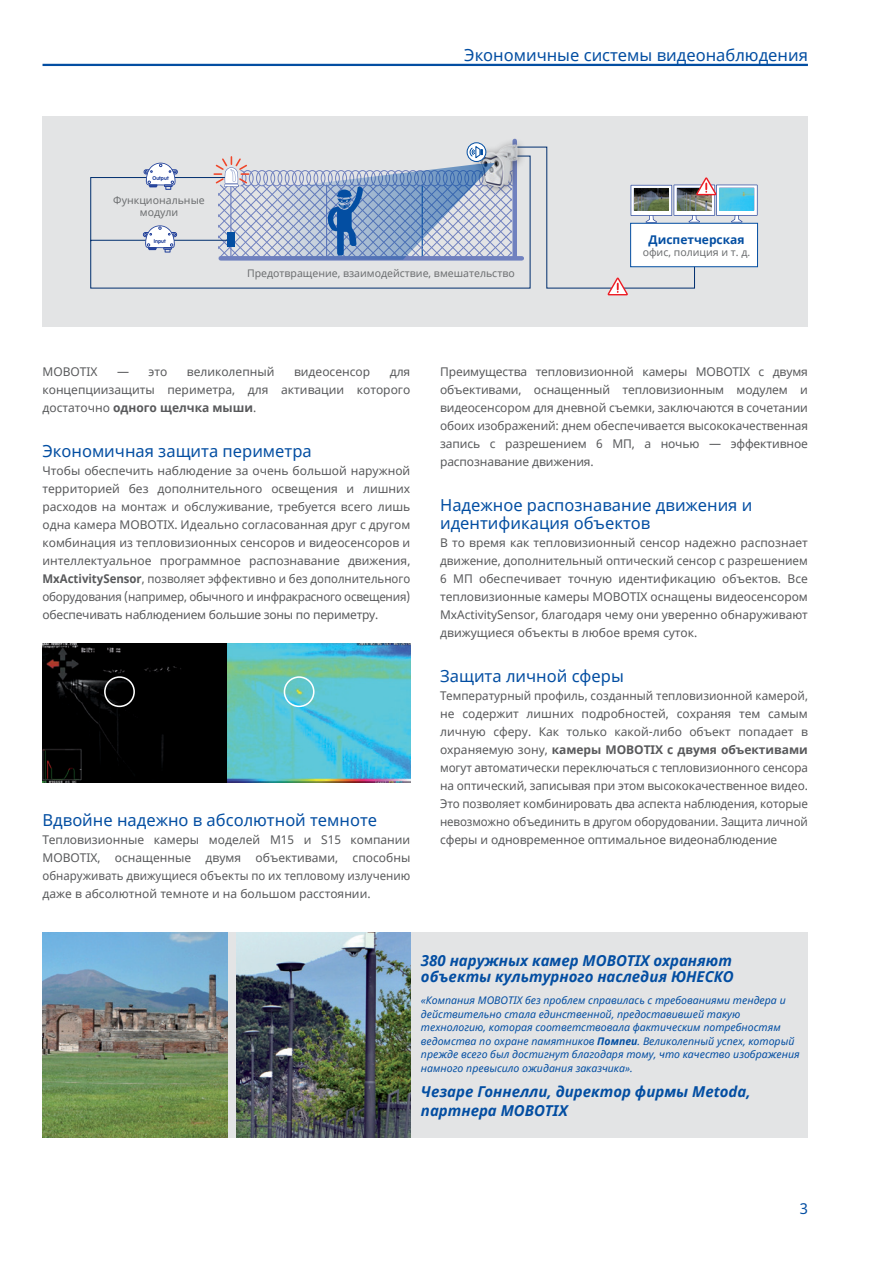
<style>
.page{position:relative;width:893px;height:1263px;background:#fff}
.page>*{position:absolute;margin:0;border:0;box-sizing:border-box;transform-origin:0 0}
.t1{font:16.5px/18px "Noto Sans";color:#034ea2}
.t2{font:italic 700 15px/16.5px "Noto Sans";color:#034ea2}
.t3{font:15px "Noto Sans";color:#034ea2}
.t4{font:12px/18px "Noto Sans";letter-spacing:-.005em;color:#58595b;text-align:justify}
.t5{font:700 12px "Noto Sans";color:#034ea2}
.t6{font:italic 10.5px/13.5px "Noto Sans";color:#034ea2}
.t7{font:10.5px/12px "Noto Sans";color:#6d6f71;text-align:center}
.t8{font:700 5.4px "VAG Rounded LT Pro";color:#21409a}
.s1{font-weight:700}
</style>
<div class="page">
<hr style="left:43px;top:64px;width:765px;height:2px;background:#034ea2">
<img style="left:43px;top:644px;width:367px;height:138px">
<div style="left:284px;top:676px;width:31px;height:31px;border:2px solid #fff;border-radius:50%"></div>
<div style="left:104px;top:676px;width:31px;height:31px;border:2px solid #fff;border-radius:50%"></div>
<div style="left:43px;top:116px;width:765px;height:210px;background:#e3e4e5"></div>
<div style="left:470px;top:138px;width:57px;height:58px;background:#231f20;opacity:.5"></div>
<img style="left:482px;top:143px;width:36px;height:2px">
<div style="left:467px;top:142px;width:19px;height:20px;border:1px solid #034ea2;border-radius:50%"></div>
<svg style="left:90px;top:145px;width:668px;height:150px"></svg>
<div style="left:43px;top:932px;width:765px;height:205px;background:#e3e4e5"></div>
<img style="left:43px;top:932px;width:184px;height:205px">
<img style="left:237px;top:932px;width:173px;height:205px">
<h1 class="t1" style="left:464px;top:47px;width:345px">Экономичные системы видеонаблюдения</h1>
<p class="t8" style="left:152px;top:175px;width:18px">Output</p>
<p class="t7" style="left:113px;top:194px;width:93px">Функциональные модули</p>
<p class="t8" style="left:154px;top:238px;width:13px">Input</p>
<p class="t7" style="left:247px;top:267px;width:269px">Предотвращение, взаимодействие, вмешательство</p>
<p class="t5" style="left:648px;top:231px;width:98px">Диспетчерская</p>
<p class="t7" style="left:643px;top:246px;width:109px">офис, полиция и т. д.</p>
<p class="t4" style="left:43px;top:363px;width:57px">MOBOTIX</p>
<p class="t4" style="left:117px;top:363px;width:52px">— это</p>
<p class="t4" style="left:187px;top:363px;width:89px">великолепный</p>
<p class="t4" style="left:294px;top:363px;width:78px">видеосенсор</p>
<p class="t4" style="left:43px;top:363px;width:369px;text-indent:347px">для концепциизащиты периметра, для активации которого достаточно <span class="s1">одного щелчка мыши</span>.</p>
<h1 class="t1" style="left:43px;top:442px;width:271px">Экономичная защита периметра</h1>
<p class="t4" style="left:43px;top:462px;width:369px">Чтобы обеспечить наблюдение за очень большой наружной территорией без дополнительного освещения и лишних расходов на монтаж и обслуживание, требуется всего лишь одна камера MOBOTIX. Идеально согласованная друг с другом комбинация из тепловизионных сенсоров и видеосенсоров и интеллектуальное программное распознавание движения, <span class="s1">MxActivitySensor</span>, позволяет эффективно и без дополнительного оборудования (например, обычного и инфракрасного освещения) обеспечивать наблюдением большие зоны по периметру.</p>
<h1 class="t1" style="left:43px;top:811px;width:336px">Вдвойне надежно в абсолютной темноте</h1>
<p class="t4" style="left:43px;top:831px;width:369px">Тепловизионные камеры моделей M15 и S15 компании MOBOTIX, оснащенные двумя объективами, способны обнаруживать движущиеся объекты по их тепловому излучению даже в абсолютной темноте и на большом расстоянии.</p>
<p class="t4" style="left:440px;top:363px;width:369px">Преимущества тепловизионной камеры MOBOTIX с двумя объективами, оснащенный тепловизионным модулем и видеосенсором для дневной съемки, заключаются в сочетании обоих изображений: днем обеспечивается высококачественная запись с разрешением 6 МП, а ночью — эффективное распознавание движения.</p>
<h1 class="t1" style="left:440px;top:496px;width:314px">Надежное распознавание движения и идентификация объектов</h1>
<p class="t4" style="left:440px;top:534px;width:369px">В то время как тепловизионный сенсор надежно распознает движение, дополнительный оптический сенсор с разрешением 6 МП обеспечивает точную идентификацию объектов. Все тепловизионные камеры MOBOTIX оснащены видеосенсором MxActivitySensor, благодаря чему они уверенно обнаруживают движущиеся объекты в любое время суток.</p>
<h1 class="t1" style="left:440px;top:667px;width:185px">Защита личной сферы</h1>
<p class="t4" style="left:440px;top:687px;width:369px">Температурный профиль, созданный тепловизионной камерой, не содержит лишних подробностей, сохраняя тем самым личную сферу. Как только какой-либо объект попадает в охраняемую зону, <span class="s1">камеры MOBOTIX с двумя объективами </span>могут автоматически переключаться с тепловизионного сенсора на оптический, записывая при этом высококачественное видео.<br>Это позволяет комбинировать два аспекта наблюдения, которые невозможно объединить в другом оборудовании. Защита личной сферы и одновременное оптимальное видеонаблюдение</p>
<p class="t2" style="left:421px;top:952px;width:314px">380 наружных камер MOBOTIX охраняют объекты культурного наследия ЮНЕСКО</p>
<p class="t6" style="left:421px;top:993px;width:380px">«Компания MOBOTIX без проблем справилась с требованиями тендера и действительно стала единственной, предоставившей такую технологию, которая соответствовала фактическим потребностям ведомства по охране памятников <span class="s1">Помпеи</span>. Великолепный успех, который прежде всего был достигнут благодаря тому, что качество изображения намного превысило ожидания заказчика».</p>
<p class="t2" style="left:421px;top:1081px;width:331px;line-height:19.5px">Чезаре Гоннелли, директор фирмы Metoda, партнера MOBOTIX</p>
<p class="t3" style="left:800px;top:1198px;width:10px">3</p>
</div>
